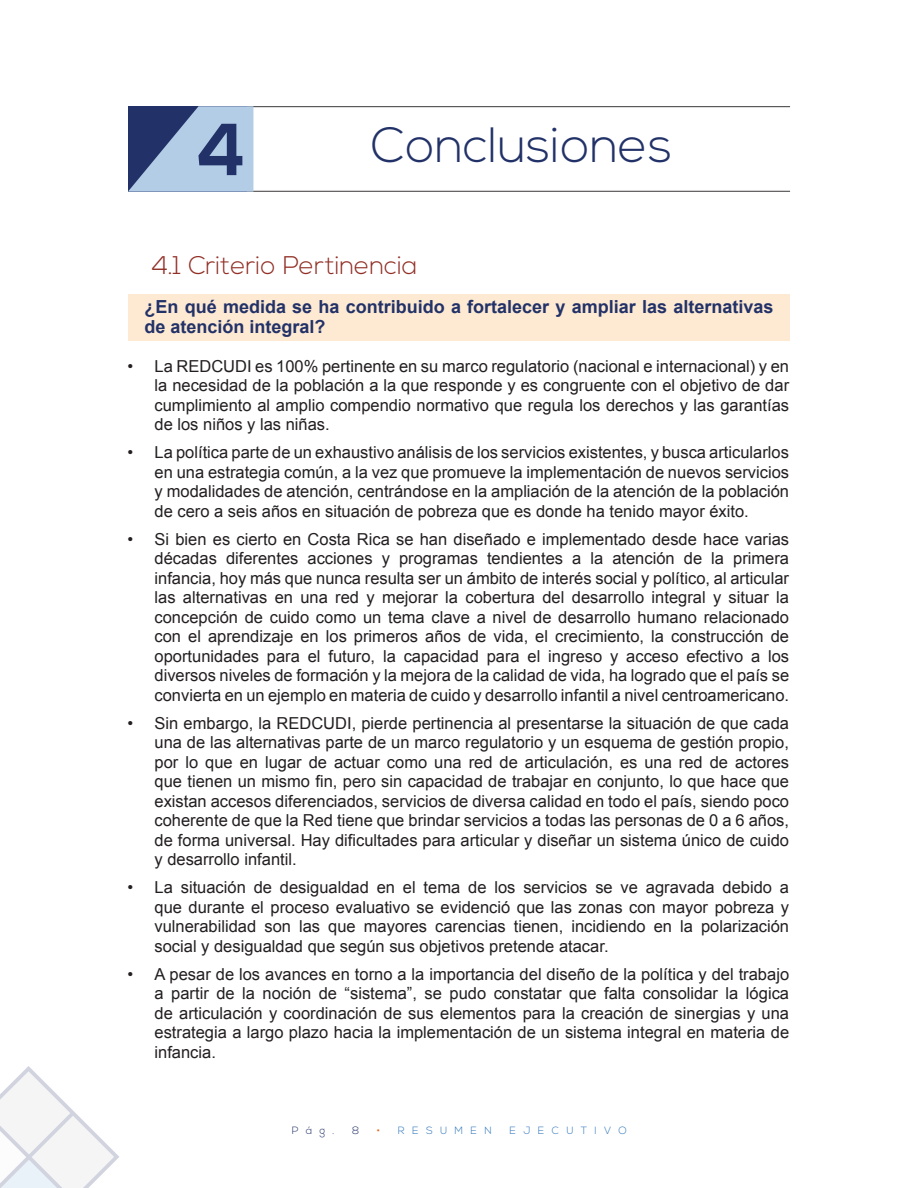
<style>
.page{position:relative;width:918px;height:1188px;background:#fff}
.page>*{position:absolute;margin:0;border:0;box-sizing:border-box;transform-origin:0 0}
.t1{font:700 73.5px "Nexa";color:#223268}
.Heading_1{font:300 49.5px "Nexa";color:#223268}
.List_Paragraph{font:300 25.5px "Nexa";color:#912e25}
.t2{font:700 18px/19.5px "Arial";color:#223268}
.t3{font:16.5px/19.5px "Arial";color:#231f20;text-align:justify}
.t4{font:300 10.5px "Nexa";letter-spacing:.7em;color:#3378bd}
.t5{font:300 10.5px "Nexa";color:#223268}
.s1{color:#de6728}
</style>
<div class="page">
<svg style="left:0;top:1066px;width:119px;height:122px"></svg>
<div style="left:128px;top:294px;width:662px;height:47px;background:#feead2"></div>
<hr style="left:242px;top:106px;width:548px;height:1px;background:#3a3838">
<hr style="left:242px;top:191px;width:548px;height:1px;background:#3a3838">
<svg style="left:128px;top:106px;width:125px;height:86px;background:#89a0c2"></svg>
<p class="t1" style="left:196px;top:107px;width:51px">4</p>
<p class="Heading_1" style="left:371px;top:117px;width:303px">Conclusiones</p>
<p class="List_Paragraph" style="left:152px;top:251px;width:267px">4.1 Criterio Pertinencia</p>
<p class="t2" style="left:145px;top:298px;width:630px">¿En qué medida se ha contribuido a fortalecer y ampliar las alternativas de atención integral?</p>
<p class="t3" style="left:155px;top:356px;width:636px;text-indent:-27px">• La REDCUDI es 100% pertinente en su marco regulatorio (nacional e internacional) y en la necesidad de la población a la que responde y es congruente con el objetivo de dar cumplimiento al amplio compendio normativo que regula los derechos y las garantías de los niños y las niñas.</p>
<p class="t3" style="left:155px;top:443px;width:636px;text-indent:-27px">• La política parte de un exhaustivo análisis de los servicios existentes, y busca articularlos en una estrategia común, a la vez que promueve la implementación de nuevos servicios y modalidades de atención, centrándose en la ampliación de la atención de la población de cero a seis años en situación de pobreza que es donde ha tenido mayor éxito.</p>
<p class="t3" style="left:155px;top:529px;width:636px;text-indent:-27px">• Si bien es cierto en Costa Rica se han diseñado e implementado desde hace varias décadas diferentes acciones y programas tendientes a la atención de la primera infancia, hoy más que nunca resulta ser un ámbito de interés social y político, al articular las alternativas en una red y mejorar la cobertura del desarrollo integral y situar la concepción de cuido como un tema clave a nivel de desarrollo humano relacionado con el aprendizaje en los primeros años de vida, el crecimiento, la construcción de oportunidades para el futuro, la capacidad para el ingreso y acceso efectivo a los diversos niveles de formación y la mejora de la calidad de vida, ha logrado que el país se convierta en un ejemplo en materia de cuido y desarrollo infantil a nivel centroamericano.</p>
<p class="t3" style="left:155px;top:713px;width:636px;text-indent:-27px">• Sin embargo, la REDCUDI, pierde pertinencia al presentarse la situación de que cada una de las alternativas parte de un marco regulatorio y un esquema de gestión propio, por lo que en lugar de actuar como una red de articulación, es una red de actores que tienen un mismo fin, pero sin capacidad de trabajar en conjunto, lo que hace que existan accesos diferenciados, servicios de diversa calidad en todo el país, siendo poco coherente de que la Red tiene que brindar servicios a todas las personas de 0 a 6 años, de forma universal. Hay dificultades para articular y diseñar un sistema único de cuido y desarrollo infantil.</p>
<p class="t3" style="left:155px;top:878px;width:636px;text-indent:-27px">• La situación de desigualdad en el tema de los servicios se ve agravada debido a que durante el proceso evaluativo se evidenció que las zonas con mayor pobreza y vulnerabilidad son las que mayores carencias tienen, incidiendo en la polarización social y desigualdad que según sus objetivos pretende atacar.</p>
<p class="t3" style="left:155px;top:964px;width:636px;text-indent:-27px">• A pesar de los avances en torno a la importancia del diseño de la política y del trabajo a partir de la noción de “sistema”, se pudo constatar que falta consolidar la lógica de articulación y coordinación de sus elementos para la creación de sinergias y una estrategia a largo plazo hacia la implementación de un sistema integral en materia de infancia.</p>
<p class="t5" style="left:292px;top:1125px;width:44px">Pág.</p>
<p class="t5" style="left:352px;top:1125px;width:9px">8</p>
<p class="t4" style="left:377px;top:1125px;width:117px"><span class="s1">•</span> RESUMEN</p>
<p class="t4" style="left:510px;top:1125px;width:119px">EJECUTIVO</p>
</div>
